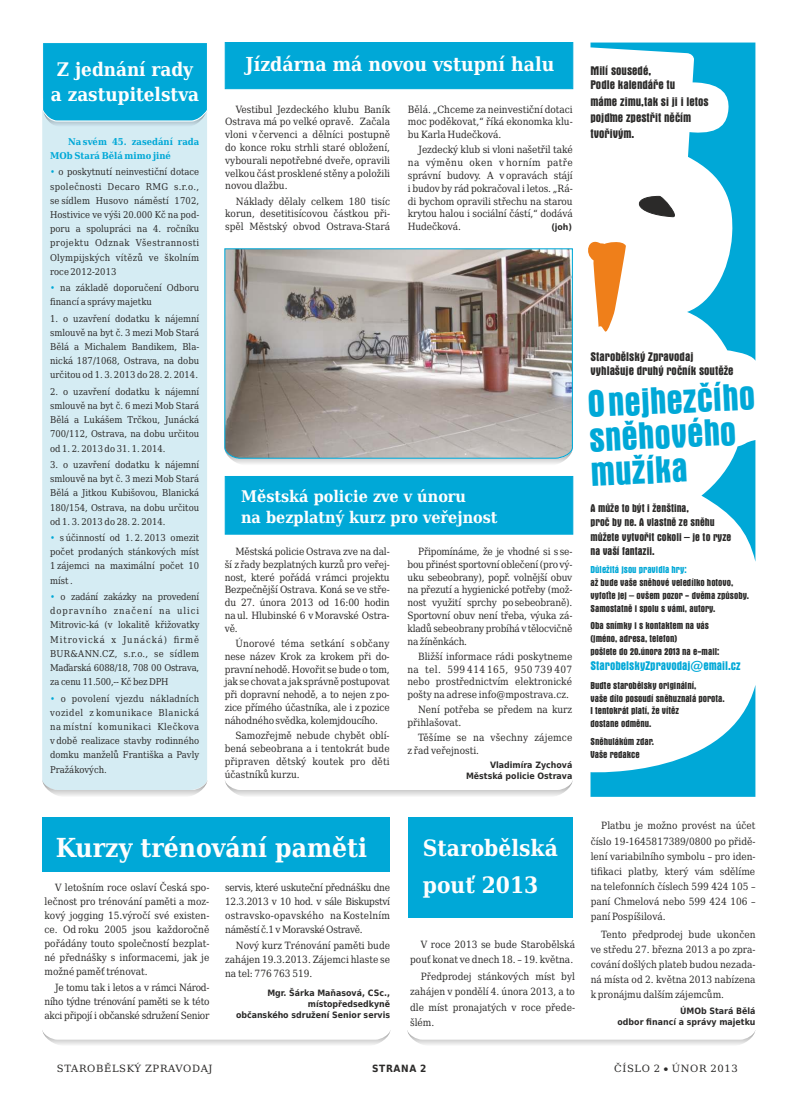
<style>
.page{position:relative;width:798px;height:1099px;background:#fff}
.page>*{position:absolute;margin:0;border:0;box-sizing:border-box;transform-origin:0 0}
.t1{font:700 condensed 38.88px/34.4px "Aurora AT";color:#00a8d7}
.t2{font:700 26.25px "DejaVu Serif Condensed";color:#fefefe}
.t3{font:700 22.5px/36.2px "DejaVu Serif Condensed";color:#fefefe}
.t4{font:700 19.25px "DejaVu Serif Condensed";color:#fefefe}
.t5{font:700 18.75px/24.8px "DejaVu Serif Condensed";color:#fefefe;text-align:center}
.t6{font:700 16px/20.8px "DejaVu Serif Condensed";color:#fefefe}
.t7{font:700 condensed 12.75px/14.6px "Aurora AT";color:#2b2a29}
.t8{font:700 condensed 12.75px "Aurora AT";color:#00a8d7}
.t9{font:700 condensed 11.5px/14.4px "Aurora AT";color:#2b2a29}
.t10{font:700 condensed 10.25px/12.9px "Aurora AT";color:#2b2a29}
.t11{font:700 condensed 10.25px "Aurora AT";color:#00a8d7}
.t12{font:10px/12.8px "DejaVu Serif Condensed";color:#2b2a29;text-align:justify}
.t13{font:10px "DejaVu Serif";letter-spacing:.06em;color:#2b2a29}
.t14{font:700 10px "DejaVu Sans Condensed";letter-spacing:.06em;color:#2b2a29}
.t15{font:9.38px/14.1px "DejaVu Serif Condensed";color:#2b2a29;text-align:justify}
.t16{font:700 9.38px/14.4px "DejaVu Serif Condensed";color:#00a8d7}
.t17{font:700 8.75px/11.2px "DejaVu Sans Condensed";color:#2b2a29;text-align:right}
.s1{color:#00a8d7}
</style>
<div class="page">
<div style="left:42px;top:126px;width:165px;height:653px;background:#d5ecf3"></div>
<svg style="left:42px;top:43px;width:166px;height:83px;background:#12add8"></svg>
<div style="left:224px;top:42px;width:349px;height:48px;background:#00a8d7"></div>
<svg style="left:231px;top:459px;width:335px;height:5px"></svg>
<img style="left:224px;top:248px;width:349px;height:211px">
<svg style="left:42px;top:779px;width:165px;height:17px;background:#dae8ec"></svg>
<svg style="left:588px;top:244px;width:2px;height:13px"></svg>
<svg style="left:590px;top:43px;width:165px;height:753px"></svg>
<svg style="left:407px;top:1030px;width:348px;height:15px"></svg>
<div style="left:407px;top:817px;width:165px;height:101px;background:#00a8d7"></div>
<svg style="left:42px;top:1030px;width:348px;height:15px"></svg>
<div style="left:42px;top:817px;width:348px;height:54px;background:#00a8d7"></div>
<svg style="left:225px;top:781px;width:347px;height:15px"></svg>
<div style="left:224px;top:476px;width:349px;height:59px;background:#00a8d7"></div>
<h3 class="t5" style="left:51px;top:59px;width:150px">Z jednání rady a zastupitelstva</h3>
<p class="t16" style="left:50px;top:135px;width:150px;text-indent:18px">Na svém 45. zasedání rada<br>MOb Stará Bělá mimo jiné</p>
<p class="t15" style="left:50px;top:166px;width:150px"><span class="s1">•</span> o poskytnutí neinvestiční dotace společnosti Decaro RMG s.r.o., se sídlem Husovo náměstí 1702, Hostivice ve výši 20.000 Kč na pod&shy;poru a spolupráci na 4. ročníku projektu Odznak Všestrannosti Olympijských vítězů ve školním roce 2012-2013</p>
<p class="t15" style="left:50px;top:281px;width:150px"><span class="s1">•</span> na základě doporučení Odboru financí a správy majetku</p>
<p class="t15" style="left:50px;top:312px;width:150px">1. o uzavření dodatku k nájemní smlouvě na byt č. 3 mezi Mob Stará Bělá a Michalem Bandikem, Bla&shy;nická 187/1068, Ostrava, na dobu určitou od 1. 3. 2013 do 28. 2. 2014.</p>
<p class="t15" style="left:50px;top:385px;width:150px">2. o uzavření dodatku k nájemní smlouvě na byt č. 6 mezi Mob Stará Bělá a Lukášem Trčkou, Junácká 700/112, Ostrava, na dobu určitou od 1. 2. 2013 do 31. 1. 2014.</p>
<p class="t15" style="left:50px;top:458px;width:150px">3. o uzavření dodatku k nájemní smlouvě na byt č. 3 mezi Mob Stará Bělá a Jitkou Kubišovou, Blanická 180/154, Ostrava, na dobu určitou od 1. 3. 2013 do 28. 2. 2014.</p>
<p class="t15" style="left:50px;top:531px;width:150px"><span class="s1">•</span> s účinností od 1. 2. 2013 omezit počet prodaných stánkových míst 1 zájemci na maximální počet 10 míst .</p>
<p class="t15" style="left:50px;top:590px;width:151px"><span class="s1">•</span> o zadání zakázky na provedení dopravního značení na ulici Mitrovic-ká (v lokalitě křižovatky Mitrovická x Junácká) firmě BUR&amp;ANN.CZ, s.r.o., se sídlem Maďarská 6088/18, 708 00 Ostrava, za cenu 11.500,-- Kč bez DPH</p>
<p class="t15" style="left:50px;top:692px;width:150px"><span class="s1">•</span> o povolení vjezdu nákladních vozidel z komunikace Blanická na místní komunikaci Klečkova v době realizace stavby rodinného domku manželů Františka a Pavly Pražákových.</p>
<h3 class="t4" style="left:245px;top:57px;width:310px">Jízdárna má novou vstupní halu</h3>
<p class="t7" style="left:590px;top:63px;width:86px">Milí sousedé,<br>Podle kalendáře tu</p>
<p class="t7" style="left:590px;top:93px;width:120px;line-height:16px">máme zimu,tak si ji i letos pojďme zpestřit něčím tvořivým.</p>
<p class="t12" style="left:225px;top:104px;width:166px;text-indent:11px">Vestibul Jezdeckého klubu Baník Ostrava má po velké opravě. Začala vloni v červenci a dělníci postupně do konce roku strhli staré obložení, vybourali nepotřebné dveře, opravili velkou část prosklené stěny a položili novou dlažbu.</p>
<p class="t12" style="left:225px;top:196px;width:166px;text-indent:11px">Náklady dělaly celkem 180 tisíc korun, desetitisícovou částkou při&shy;spěl Městský obvod Ostrava-Stará</p>
<p class="t12" style="left:407px;top:104px;width:166px">Bělá. „Chceme za neinvestiční dotaci moc poděkovat,“ říká ekonomka klu&shy;bu Karla Hudečková.</p>
<p class="t12" style="left:407px;top:144px;width:166px;text-indent:11px">Jezdecký klub si vloni našetřil také na výměnu oken v horním patře správní budovy. A v opravách stájí i budov by rád pokračoval i letos. „Rá&shy;di bychom opravili střechu na starou krytou halou i sociální částí,“ dodává Hudečková.</p>
<p class="t17" style="left:551px;top:222px;width:22px">(joh)</p>
<p class="t7" style="left:590px;top:349px;width:144px">Starobělský Zpravodaj vyhlašuje druhý ročník soutěže</p>
<h3 class="t6" style="left:241px;top:487px;width:258px">Městská policie zve v únoru<br>na bezplatný kurz pro veřejnost</h3>
<p class="t12" style="left:225px;top:546px;width:166px;text-indent:11px">Městská policie Ostrava zve na dal&shy;ší z řady bezplatných kurzů pro veřej&shy;nost, které pořádá v rámci projektu Bezpečnější Ostrava. Koná se ve stře&shy;du 27. února 2013 od 16:00 hodin naul. Hlubinské 6 vMoravské Ostra&shy;vě.</p>
<p class="t12" style="left:225px;top:638px;width:166px;text-indent:11px">Únorové téma setkání s občany nese název Krok za krokem při do&shy;pravní nehodě. Hovořit se bude o tom, jak se chovat a jak správně postupovat při dopravní nehodě, a to nejen zpo&shy;zice přímého účastníka, ale i zpozice náhodného svědka, kolemjdoucího.</p>
<p class="t12" style="left:225px;top:730px;width:166px;text-indent:11px">Samozřejmě nebude chybět oblí&shy;bená sebeobrana a i tentokrát bude připraven dětský koutek pro děti účastníků kurzu.</p>
<p class="t12" style="left:407px;top:546px;width:166px;text-indent:11px">Připomínáme, že je vhodné si s se&shy;bou přinést sportovní oblečení (prový&shy;uku sebeobrany), popř. volnější obuv na přezutí a hygienické potřeby (mož&shy;nost využití sprchy posebeobraně).<br>Sportovní obuv není třeba, výuka zá&shy;kladů sebeobrany probíhá vtělocvičně na žíněnkách.</p>
<p class="t12" style="left:407px;top:651px;width:166px;text-indent:11px">Bližší informace rádi poskytneme na tel. 599 414 165, 950 739 407 nebo prostřednictvím elektronické pošty na adrese info@mpostrava.cz.</p>
<p class="t12" style="left:407px;top:704px;width:166px;text-indent:11px">Není potřeba se předem na kurz přihlašovat.</p>
<p class="t12" style="left:407px;top:732px;width:166px;text-indent:11px">Těšíme se na všechny zájemce z řad veřejnosti.</p>
<p class="t17" style="left:466px;top:760px;width:108px">Vladimíra Zychová<br>Městská policie Ostrava</p>
<h1 class="t1" style="left:586px;top:387px;width:169px;rotate:-3deg">O nejhezčího sněhového mužíka</h1>
<p class="t9" style="left:590px;top:501px;width:142px">A může to být i ženština,<br>proč by ne. A vlastně ze sněhu můžete vytvořit cokoli – je to ryze na vaší fantazii.</p>
<p class="t11" style="left:590px;top:563px;width:97px">Důležitá jsou pravidla hry:</p>
<p class="t10" style="left:590px;top:576px;width:160px">až bude vaše sněhové veledílko hotovo, vyfoťte jej – ovšem pozor - dvěma způsoby.<br>Samostatně i spolu s vámi, autory.</p>
<p class="t10" style="left:590px;top:619px;width:130px">Oba snímky i s kontaktem na vás (jméno, adresa, telefon)<br>pošlete do 20.února 2013 na e-mail:</p>
<p class="t8" style="left:590px;top:658px;width:152px">StarobelskyZpravodaj@email.cz</p>
<p class="t10" style="left:590px;top:678px;width:136px">Buďte starobělsky originální,<br>vaše dílo posoudí sněhuznalá porota.<br>I tentokrát platí, že vítěz<br>dostane odměnu.</p>
<p class="t10" style="left:590px;top:734px;width:65px">Sněhulákům zdar.<br>Vaše redakce</p>
<h2 class="t2" style="left:56px;top:837px;width:312px">Kurzy trénování paměti</h2>
<p class="t12" style="left:225px;top:881px;width:166px;line-height:14px">servis, které uskuteční přednášku dne 12.3.2013 v 10 hod. v sále Biskupství ostravsko-opavského naKostelním náměstí č.1 v Moravské Ostravě.</p>
<p class="t12" style="left:225px;top:939px;width:166px;line-height:14px;text-indent:11px">Nový kurz Trénování paměti bude zahájen 19.3.2013. Zájemci hlaste se na tel: 776 763 519.</p>
<p class="t17" style="left:236px;top:988px;width:155px">Mgr. Šárka Maňasová, CSc., místopředsedkyně<br>občanského sdružení Senior servis</p>
<p class="t12" style="left:44px;top:881px;width:166px;line-height:14px;text-indent:11px">V letošním roce oslaví Česká spo&shy;lečnost pro trénování paměti a moz&shy;kový jogging 15.výročí své existen&shy;ce. Od roku 2005 jsou každoročně pořádány touto společností bezplat&shy;né přednášky s informacemi, jak je možné paměť trénovat.</p>
<p class="t12" style="left:44px;top:981px;width:166px;line-height:14px;text-indent:11px">Je tomu tak i letos a v rámci Národ&shy;ního týdne trénování paměti se k této akci připojí i občanské sdružení Senior</p>
<h3 class="t3" style="left:422px;top:832px;width:136px">Starobělská pouť 2013</h3>
<p class="t12" style="left:410px;top:937px;width:166px;line-height:15.1px;text-align:right">V roce 2013 se bude Starobělská pouť konat ve dnech 18. – 19. května.</p>
<p class="t12" style="left:410px;top:970px;width:166px;line-height:15.1px;text-indent:11px">Předprodej stánkových míst byl zahájen v pondělí 4. února 2013, a to dle míst pronajatých v roce přede&shy;šlém.</p>
<p class="t13" style="left:57px;top:1063px;width:157px">STAROBĚLSKÝ ZPRAVODAJ</p>
<p class="t14" style="left:372px;top:1063px;width:56px">STRANA 2</p>
<p class="t12" style="left:590px;top:819px;width:166px;line-height:15.1px;text-indent:11px">Platbu je možno provést na účet číslo 19-1645817389/0800 po přidě&shy;lení variabilního symbolu – pro iden&shy;tifikaci platby, který vám sdělíme na telefonních číslech 599 424 105 – paní Chmelová nebo 599 424 106 – paní Pospíšilová.</p>
<p class="t12" style="left:590px;top:927px;width:166px;line-height:15.1px;text-indent:11px">Tento předprodej bude ukončen ve středu 27. března 2013 a po zpra&shy;cování došlých plateb budou nezada&shy;ná místa od 2. května 2013 nabízena k pronájmu dalším zájemcům.</p>
<p class="t17" style="left:617px;top:1006px;width:139px">ÚMOb Stará Bělá<br>odbor financí a správy majetku</p>
<p class="t13" style="left:614px;top:1063px;width:125px">ČÍSLO 2 ÚNOR 2013</p>
</div>
